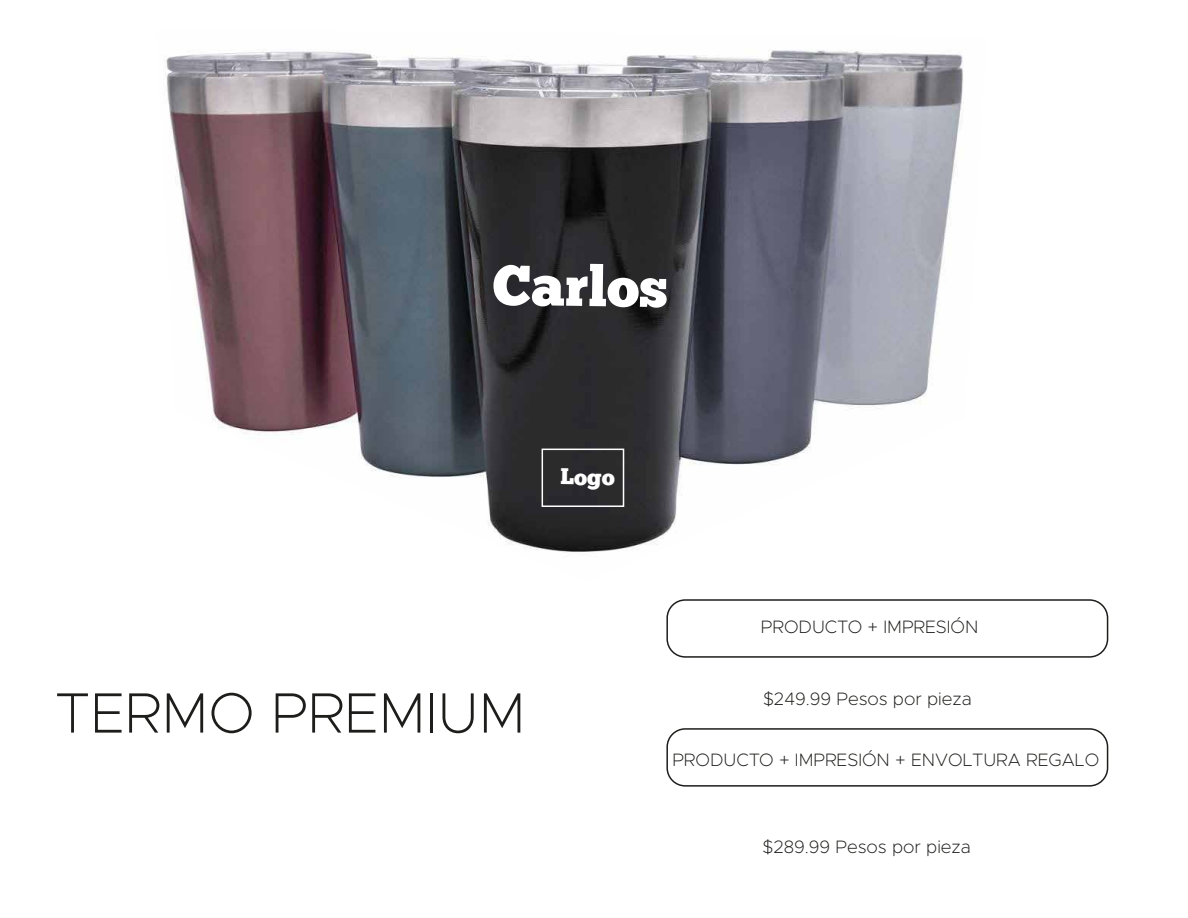
<style>
.page{position:relative;width:1188px;height:918px;background:#fff}
.page>*{position:absolute;margin:0;border:0;box-sizing:border-box;transform-origin:0 0}
.t1{font:200 57px "Metropolis";color:#1d1d1b}
.t2{font:56.25px "Chunk Five Ex";color:#fff}
.t3{font:22.5px "Chunk Five Ex";color:#fff}
.t4{font:200 18px "Metropolis";color:#1d1d1b}
</style>
<div class="page">
<div style="left:666px;top:599px;width:442px;height:59px;border:2px solid #1d1d1b;border-radius:18px"></div>
<div style="left:666px;top:728px;width:442px;height:59px;border:2px solid #1d1d1b;border-radius:18px"></div>
<img style="left:165px;top:49px;width:799px;height:506px">
<div style="left:542px;top:449px;width:82px;height:58px;border:2px solid #fff"></div>
<h2 class="t2" style="left:493px;top:242px;width:177px;rotate:1deg">Carlos</h2>
<p class="t3" style="left:561px;top:460px;width:56px;rotate:1deg">Logo</p>
<p class="t4" style="left:761px;top:616px;width:219px">PRODUCTO + IMPRESIÓN</p>
<h1 class="t1" style="left:55px;top:678px;width:473px">TERMO PREMIUM</h1>
<p class="t4" style="left:763px;top:688px;width:210px">$249.99 Pesos por pieza</p>
<p class="t4" style="left:672px;top:749px;width:428px">PRODUCTO + IMPRESIÓN + ENVOLTURA REGALO</p>
<p class="t4" style="left:763px;top:835px;width:210px">$289.99 Pesos por pieza</p>
</div>
